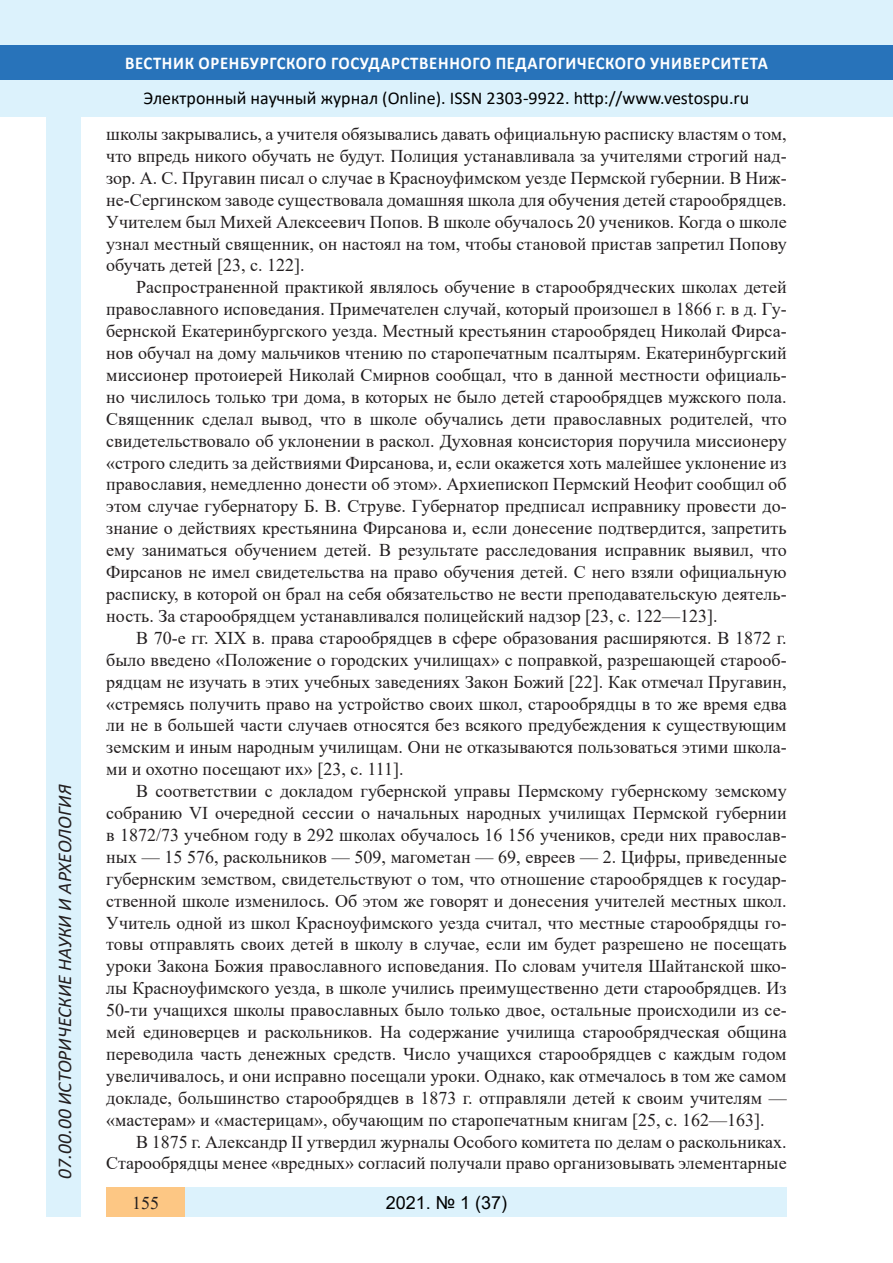
<style>
.page{position:relative;width:893px;height:1263px;background:#fff}
.page>*{position:absolute;margin:0;border:0;box-sizing:border-box;transform-origin:0 0}
.t1{font:italic 19.5px "Calibri";color:#231f20}
.Стиль2{font:18px/21.9px "Times New Roman";color:#231f20;text-align:justify}
.t2{font:18px "Calibri";color:#000}
.t3{font:700 18px "Calibri";letter-spacing:.04em;color:#fff;scale:.93 1}
.t4{font:18px "Arial";color:#000}
.t5{font:700 18px "Book Antiqua";color:#000}
</style>
<div class="page">
<div style="left:0;top:0;width:893px;height:116px;background:#dcf2fc"></div>
<div style="left:0;top:45px;width:893px;height:34px;background:#2873ba"></div>
<div style="left:47px;top:116px;width:34px;height:1101px;background:#dcf2fc"></div>
<div style="left:106px;top:1188px;width:681px;height:29px;background:#dcf2fc"></div>
<div style="left:106px;top:1188px;width:79px;height:29px;background:#fdc784"></div>
<p class="t1" style="left:51px;top:1179px;width:395px;rotate:-90deg">07.00.00 ИСТОРИЧЕСКИЕ НАУКИ И АРХЕОЛОГИЯ</p>
<p class="t1" style="left:51px;top:1105px;width:206px;rotate:-90deg">БИОЛОГИЧЕСКИЕ НАУКИ</p>
<p class="t1" style="left:51px;top:1169px;width:11px;rotate:-90deg">3</p>
<p class="t3" style="left:125px;top:50px;width:693px">ВЕСТНИК ОРЕНБУРГСКОГО ГОСУДАРСТВЕННОГО ПЕДАГОГИЧЕСКОГО УНИВЕРСИТЕТА</p>
<p class="t2" style="left:144px;top:85px;width:607px">Электронный научный журнал (Online). ISSN 2303-9922. http://www.vestospu.ru</p>
<p class="t2" style="left:583px;top:85px;width:13px">t</p>
<p class="t2" style="left:583px;top:85px;width:13px">t</p>
<p class="Стиль2" style="left:106px;top:122px;width:682px">школы закрывались, а учителя обязывались давать официальную расписку властям о том, что впредь никого обучать не будут. Полиция устанавливала за учителями строгий над&shy;зор. А. С. Пругавин писал о случае в Красноуфимском уезде Пермской губернии. В Ниж&shy;не-Сергинском заводе существовала домашняя школа для обучения детей старообрядцев.<br>Учителем был Михей Алексеевич Попов. В школе обучалось 20 учеников. Когда о школе узнал местный священник, он настоял на том, чтобы становой пристав запретил Попову обучать детей [23, с. 122].</p>
<p class="Стиль2" style="left:106px;top:276px;width:682px;text-indent:30px">Распространенной практикой являлось обучение в старообрядческих школах детей православного исповедания. Примечателен случай, который произошел в 1866 г. в д. Гу&shy;бернской Екатеринбургского уезда. Местный крестьянин старообрядец Николай Фирса&shy;нов обучал на дому мальчиков чтению по старопечатным псалтырям. Екатеринбургский миссионер протоиерей Николай Смирнов сообщал, что в данной местности официаль&shy;но числилось только три дома, в которых не было детей старообрядцев мужского пола.<br>Священник сделал вывод, что в школе обучались дети православных родителей, что свидетельствовало об уклонении в раскол. Духовная консистория поручила миссионеру «строго следить за действиями Фирсанова, и, если окажется хоть малейшее уклонение из православия, немедленно донести об этом». Архиепископ Пермский Неофит сообщил об этом случае губернатору Б. В. Струве. Губернатор предписал исправнику провести до&shy;знание о действиях крестьянина Фирсанова и, если донесение подтвердится, запретить ему заниматься обучением детей. В результате расследования исправник выявил, что Фирсанов не имел свидетельства на право обучения детей. С него взяли официальную расписку, в которой он брал на себя обязательство не вести преподавательскую деятель&shy;ность. За старообрядцем устанавливался полицейский надзор [23, с. 122—123].</p>
<p class="Стиль2" style="left:106px;top:626px;width:682px;text-indent:30px">В 70-е гг. XIX в. права старообрядцев в сфере образования расширяются. В 1872 г. было введено «Положение о городских училищах» с поправкой, разрешающей старооб&shy;рядцам не изучать в этих учебных заведениях Закон Божий [22]. Как отмечал Пругавин, «стремясь получить право на устройство своих школ, старообрядцы в то же время едва ли не в большей части случаев относятся без всякого предубеждения к существующим земским и иным народным училищам. Они не отказываются пользоваться этими школа&shy;ми и охотно посещают их» [23, с. 111].</p>
<p class="Стиль2" style="left:106px;top:779px;width:682px;text-indent:30px">В соответствии с докладом губернской управы Пермскому губернскому земскому собранию VI очередной сессии о начальных народных училищах Пермской губернии в 1872/73 учебном году в 292 школах обучалось 16 156 учеников, среди них православ&shy;ных — 15 576, раскольников — 509, магометан — 69, евреев — 2. Цифры, приведенные губернским земством, свидетельствуют о том, что отношение старообрядцев к государ&shy;ственной школе изменилось. Об этом же говорят и донесения учителей местных школ.<br>Учитель одной из школ Красноуфимского уезда считал, что местные старообрядцы го&shy;товы отправлять своих детей в школу в случае, если им будет разрешено не посещать уроки Закона Божия православного исповедания. По словам учителя Шайтанской шко&shy;лы Красноуфимского уезда, в школе учились преимущественно дети старообрядцев. Из 50-ти учащихся школы православных было только двое, остальные происходили из се&shy;мей единоверцев и раскольников. На содержание училища старообрядческая община переводила часть денежных средств. Число учащихся старообрядцев с каждым годом увеличивалось, и они исправно посещали уроки. Однако, как отмечалось в том же самом докладе, большинство старообрядцев в 1873 г. отправляли детей к своим учителям — «мастерам» и «мастерицам», обучающим по старопечатным книгам [25, с. 162—163].</p>
<p class="Стиль2" style="left:106px;top:1130px;width:682px;text-align:right">В 1875 г. Александр II утвердил журналы Особого комитета по делам о раскольниках.<br>Старообрядцы менее «вредных» согласий получали право организовывать элементарные</p>
<p class="t5" style="left:390px;top:1190px;width:37px">2018</p>
<p class="t5" style="left:479px;top:1190px;width:25px">25)</p>
<p class="t4" style="left:386px;top:1190px;width:123px">2021. № 1 (37)</p>
<p class="Стиль2" style="left:132px;top:1191px;width:28px">155</p>
<p class="t5" style="left:460px;top:1190px;width:39px">2 6</p>
</div>
